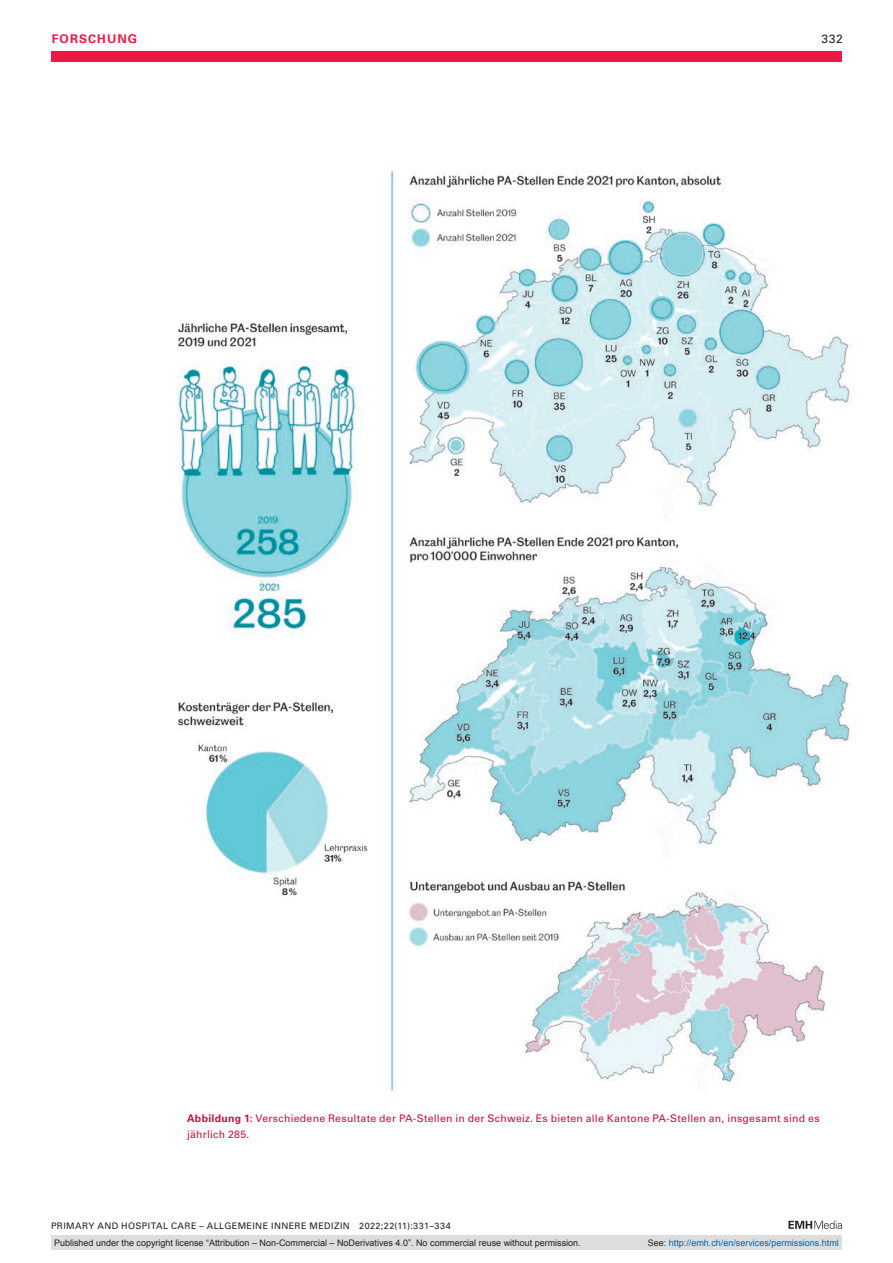
<style>
.page{position:relative;width:893px;height:1263px;background:#fff}
.page>*{position:absolute;margin:0;border:0;box-sizing:border-box;transform-origin:0 0}
.t1{font:700 12px "Univers LT Std";letter-spacing:.09em;color:#ed1845}
.t2{font:12px "Univers LT Std";color:#231f20}
.figure-caption{font:10.5px/15.8px "Univers LT Std";letter-spacing:.02em;color:#cd0f3b}
.t3{font:9px "Arial";color:#231f20}
.t4{font:9px "Univers LT Std";letter-spacing:.05em;color:#231f20}
.t5{font:9px "Arial";color:#0066b3}
.s1{font-weight:700}
.s2{color:#231f20}
</style>
<div class="page">
<svg style="left:788px;top:1221px;width:54px;height:8px"></svg>
<div style="left:51px;top:51px;width:791px;height:11px;background:#ed1845"></div>
<img style="left:177px;top:170px;width:678px;height:928px">
<div style="left:51px;top:1235px;width:791px;height:15px;background:#dcdddf"></div>
<p class="t1" style="left:52px;top:31px;width:87px">FORSCHUNG</p>
<p class="t2" style="left:821px;top:31px;width:23px">332</p>
<p class="figure-caption" style="left:187px;top:1110px;width:634px"><span class="s1">Abbildung 1:</span> Verschiedene Resultate der PA-Stellen in der Schweiz. Es bieten alle Kantone PA-Stellen an, insgesamt sind es jährlich 285.</p>
<p class="t4" style="left:51px;top:1220px;width:401px">PRIMARY AND HOSPITAL CARE – ALLGEMEINE INNERE MEDIZIN 2022;22(11):331–334</p>
<p class="t3" style="left:54px;top:1237px;width:528px">Published under the copyright license “Attribution – Non-Commercial – NoDerivatives 4.0”. No commercial reuse without permission.</p>
<p class="t5" style="left:648px;top:1237px;width:193px"><span class="s2">See:</span> http://emh.ch/en/services/permissions.html</p>
</div>
